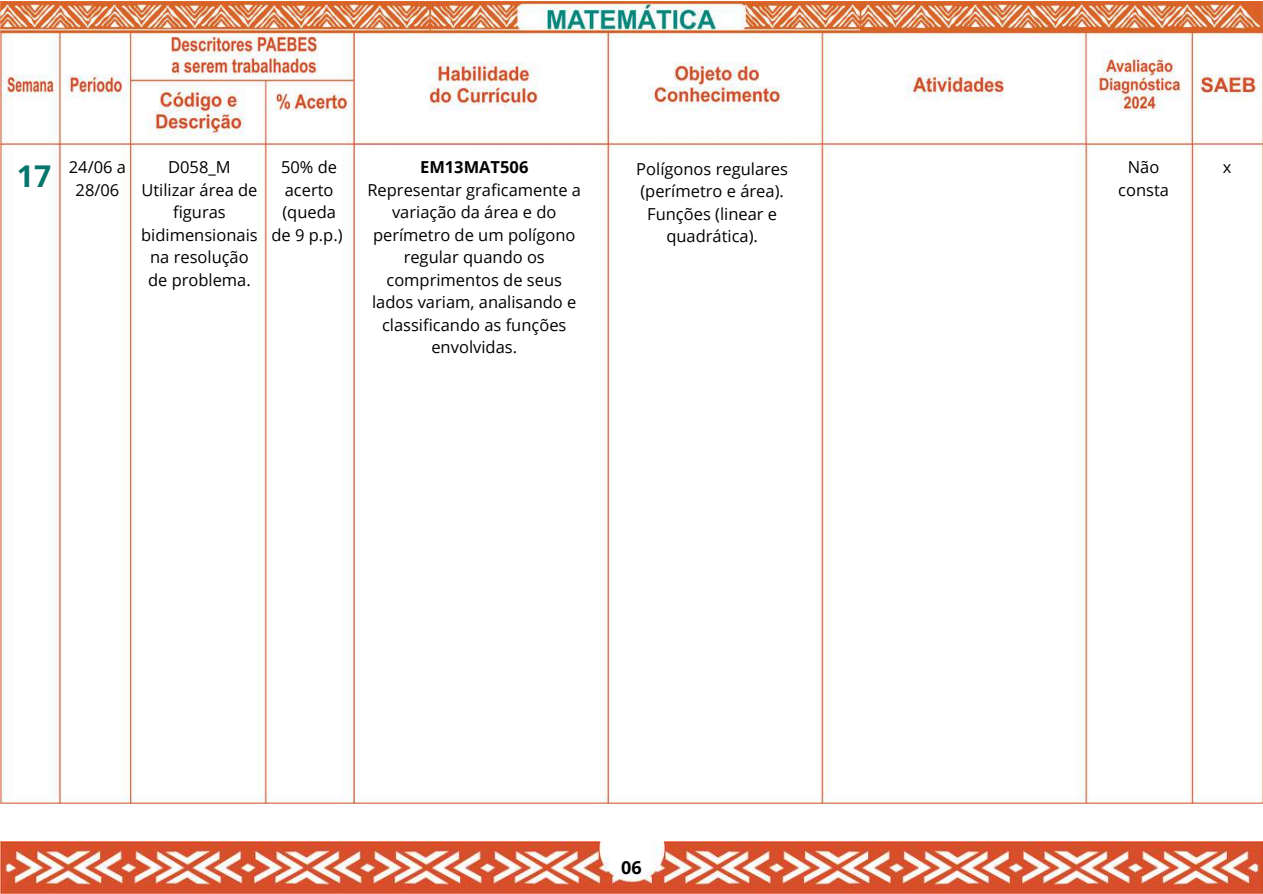
<style>
.page{position:relative;width:1263px;height:894px;background:#fff}
.page>*{position:absolute;margin:0;border:0;box-sizing:border-box;transform-origin:0 0}
.t1{font:700 30px "Open Sans";color:#05766b}
.t2{font:700 18px "Open Sans";color:#000}
.t3{font:16.5px/22.5px "Open Sans";color:#000;text-align:center}
.t4{font:700 16.5px "Open Sans";color:#000}
</style>
<div class="page">
<img style="left:0;top:841px;width:1263px;height:52px">
<img style="left:0;top:1px;width:1263px;height:802px">
<h1 class="t1" style="left:17px;top:154px;width:36px">17</h1>
<p class="t3" style="left:69px;top:155px;width:59px">24/06 a<br>28/06</p>
<p class="t3" style="left:271px;top:155px;width:73px">50% de acerto (queda de 9 p.p.)</p>
<p class="t4" style="left:420px;top:156px;width:110px">EM13MAT506</p>
<p class="t3" style="left:1118px;top:155px;width:52px">Não consta</p>
<p class="t3" style="left:168px;top:155px;width:64px">D058_M</p>
<p class="t3" style="left:1223px;top:155px;width:10px">x</p>
<p class="t3" style="left:141px;top:178px;width:118px">Utilizar área de figuras bidimensionais na resolução de problema.</p>
<p class="t3" style="left:636px;top:157px;width:153px">Polígonos regulares (perímetro e área).<br>Funções (linear e quadrática).</p>
<p class="t3" style="left:367px;top:178px;width:215px">Representar graficamente a variação da área e do perímetro de um polígono regular quando os comprimentos de seus lados variam, analisando e classificando as funções envolvidas.</p>
<p class="t2" style="left:621px;top:854px;width:22px">06</p>
</div>
